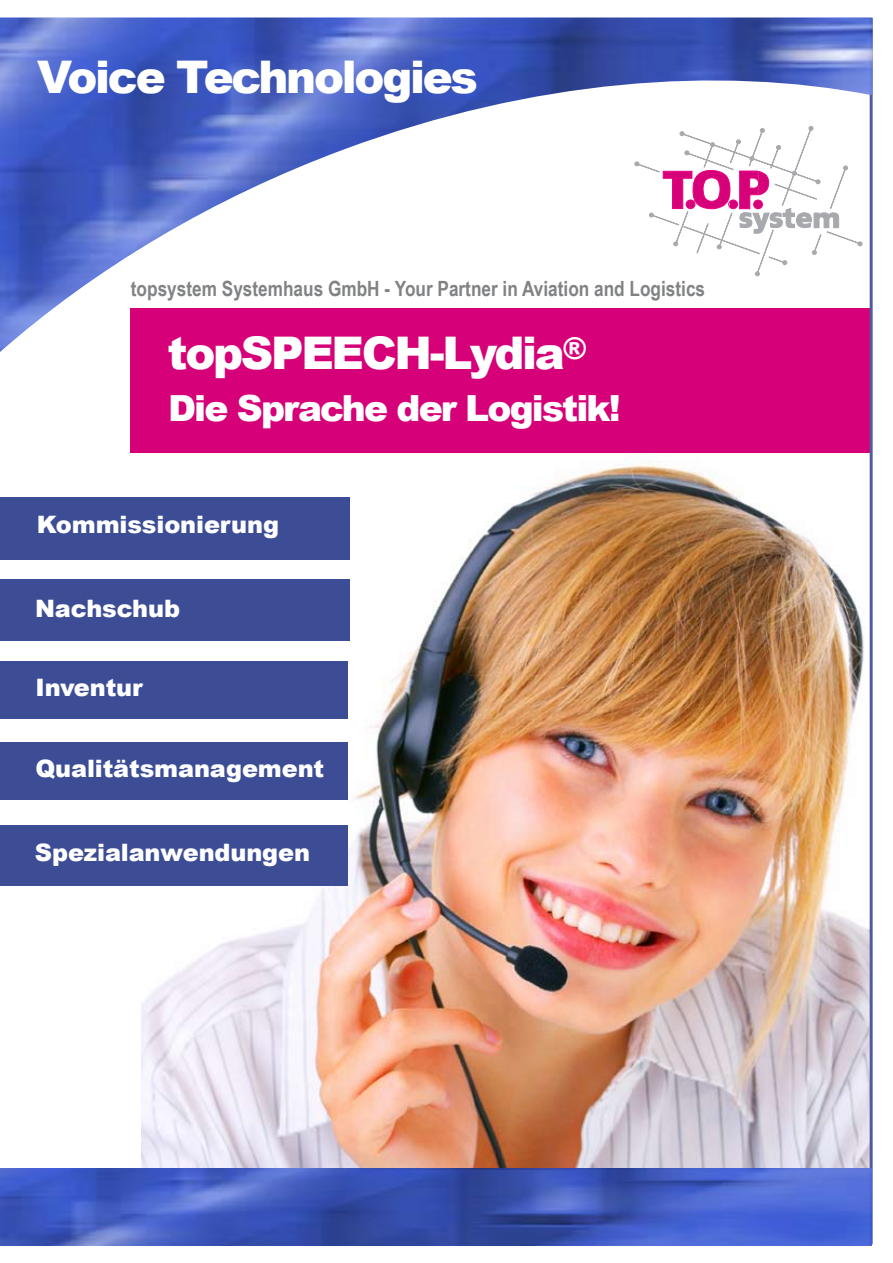
<style>
.page{position:relative;width:893px;height:1263px;background:#fff}
.page>*{position:absolute;margin:0;border:0;box-sizing:border-box;transform-origin:0 0}
.t1{font:900 45px "Arial";letter-spacing:-.05em;color:#fff}
.t2{font:900 36px "Arial";letter-spacing:-.05em;color:#fff}
.t3{font:900 24px "Arial";letter-spacing:-.005em;color:#fff}
.t4{font:700 21px "Arial Narrow";color:#808284}
.s1{color:#fff}
</style>
<div class="page">
<img style="left:141px;top:453px;width:729px;height:715px">
<div style="left:130px;top:309px;width:740px;height:144px;background:#d60078"></div>
<div style="left:0;top:497px;width:349px;height:63px;background:#3c4d96"></div>
<div style="left:0;top:579px;width:349px;height:61px;background:#3c4d96"></div>
<div style="left:0;top:742px;width:348px;height:58px;background:#3c4d96"></div>
<div style="left:0;top:661px;width:348px;height:58px;background:#3c4d96"></div>
<div style="left:0;top:825px;width:348px;height:61px;background:#3c4d96"></div>
<hr style="left:870px;top:18px;width:3px;height:1226px;background:#4f5b9e">
<img style="left:0;top:1168px;width:871px;height:78px">
<img style="left:0;top:18px;width:873px;height:334px">
<svg style="left:755px;top:272px;width:4px;height:4px"></svg>
<svg style="left:635px;top:126px;width:227px;height:139px"></svg>
<h1 class="t1" style="left:37px;top:44px;width:443px">Voice Technologies</h1>
<p class="t4" style="left:131px;top:273px;width:585px">topsystem Systemhaus GmbH - Your Partner in Aviation and Logistics<span class="s1">s</span></p>
<h1 class="t1" style="left:168px;top:320px;width:421px">topSPEECH-Lydia<sup>®</sup></h1>
<h2 class="t2" style="left:168px;top:382px;width:454px">Die Sprache der Logistik!</h2>
<p class="t3" style="left:37px;top:507px;width:244px">Kommissionierung</p>
<p class="t3" style="left:35px;top:591px;width:146px">Nachschub</p>
<p class="t3" style="left:36px;top:670px;width:109px">Inventur</p>
<p class="t3" style="left:35px;top:751px;width:290px">Qualitätsmanagement</p>
<p class="t3" style="left:35px;top:834px;width:277px">Spezialanwendungen</p>
</div>
